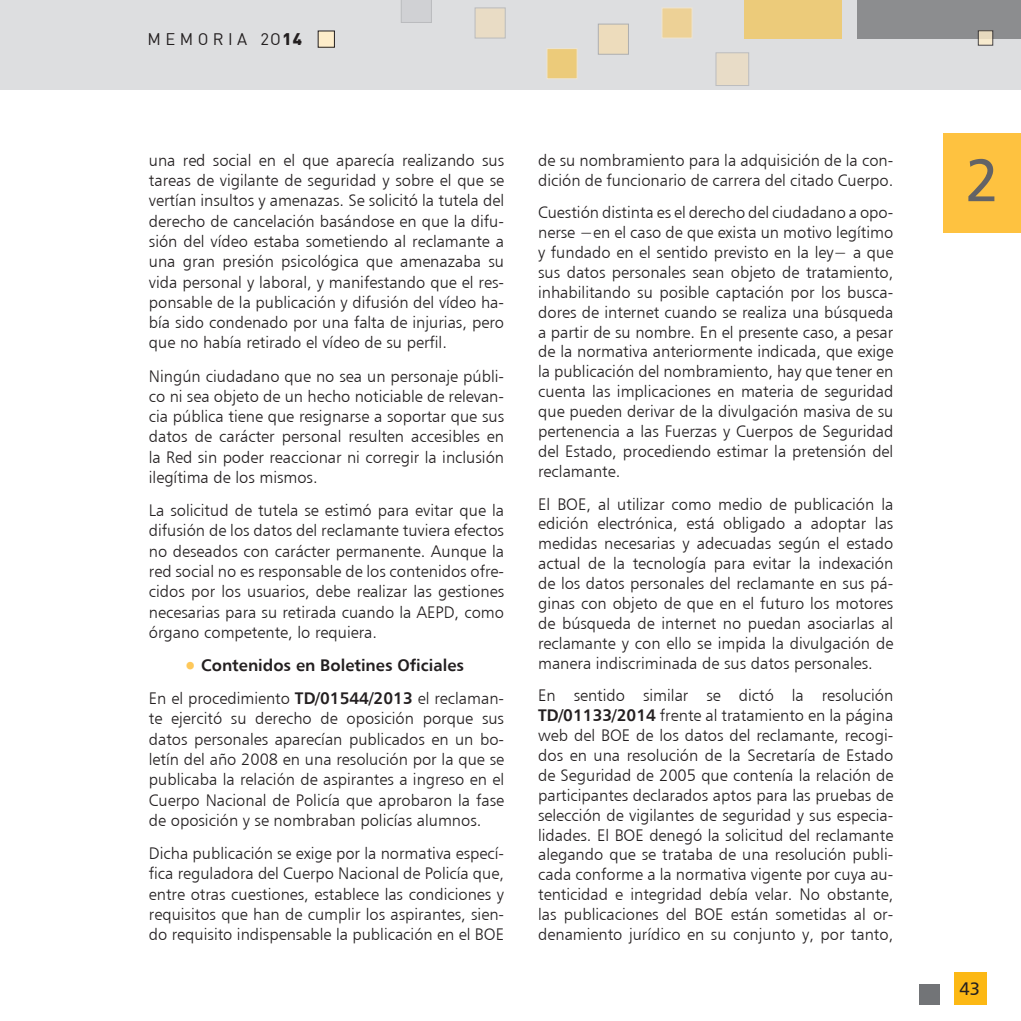
<style>
.page{position:relative;width:1021px;height:1021px;background:#fff}
.page>*{position:absolute;margin:0;border:0;box-sizing:border-box;transform-origin:0 0}
.t1{font:60px "Humanist 777 BT Roman B";color:#636366}
.t2{font:18px "Humanist 777 BT Roman B";color:#231f20}
.GENERAL-PARRAFO_1{font:16.5px/20px "Humanist 777 BT Light B";color:#231f20;text-align:justify}
.GENERAL-PARTE_1-SANG{font:16.5px "Humanist 777 BT Bold B";color:#231f20}
.t3{font:16.5px "DIN";letter-spacing:.27em;color:#231f20}
.s1{font-weight:900}
.s2{font-size:25.5px;color:#fec85a}
.s3{font-family:"Humanist 777 BT Bold B"}
</style>
<div class="page">
<div style="left:0;top:0;width:1020px;height:89px;background:#dddee0"></div>
<div style="left:953px;top:972px;width:33px;height:32px;background:#fcb814"></div>
<div style="left:942px;top:133px;width:78px;height:99px;background:#fec240"></div>
<div style="left:318px;top:31px;width:16px;height:16px;background:#feedca"></div>
<div style="left:318px;top:31px;width:17px;height:17px;border:1px solid #231f20"></div>
<div style="left:857px;top:0;width:163px;height:39px;background:#8c8d8f"></div>
<div style="left:744px;top:0;width:98px;height:39px;background:#eccb7a"></div>
<div style="left:715px;top:52px;width:34px;height:34px;background:linear-gradient(to right,#e8dcc7,#e8dcc7)"></div>
<div style="left:598px;top:24px;width:31px;height:31px;background:#eddcbc"></div>
<div style="left:474px;top:8px;width:31px;height:30px;background:#e9dcc5"></div>
<div style="left:546px;top:48px;width:31px;height:31px;background:#eccb7a;border:1px solid #feedca"></div>
<div style="left:661px;top:8px;width:31px;height:30px;background:#edd196;border:1px solid #feedca"></div>
<svg style="left:401px;top:0;width:31px;height:23px"></svg>
<svg style="left:979px;top:32px;width:12px;height:12px"></svg>
<div style="left:919px;top:984px;width:20px;height:20px;background:#727477"></div>
<p class="t3" style="left:147px;top:29px;width:156px">MEMORIA 2O<span class="s1">14</span></p>
<p class="GENERAL-PARRAFO_1" style="left:149px;top:149px;width:357px">una red social en el que aparecía realizando sus tareas de vigilante de seguridad y sobre el que se vertían insultos y amenazas. Se solicitó la tutela del derecho de cancelación basándose en que la difu&shy;sión del vídeo estaba sometiendo al reclamante a una gran presión psicológica que amenazaba su vida personal y laboral, y manifestando que el res&shy;ponsable de la publicación y difusión del vídeo ha&shy;bía sido condenado por una falta de injurias, pero que no había retirado el vídeo de su perfil.</p>
<p class="GENERAL-PARRAFO_1" style="left:149px;top:365px;width:357px">Ningún ciudadano que no sea un personaje públi&shy;co ni sea objeto de un hecho noticiable de relevan&shy;cia pública tiene que resignarse a soportar que sus datos de carácter personal resulten accesibles en la Red sin poder reaccionar ni corregir la inclusión ilegítima de los mismos.</p>
<p class="GENERAL-PARRAFO_1" style="left:149px;top:500px;width:357px">La solicitud de tutela se estimó para evitar que la difusión de los datos del reclamante tuviera efectos no deseados con carácter permanente. Aunque la red social no es responsable de los contenidos ofre&shy;cidos por los usuarios, debe realizar las gestiones necesarias para su retirada cuando la AEPD, como órgano competente, lo requiera.</p>
<p class="GENERAL-PARTE_1-SANG" style="left:183px;top:654px;width:282px"><span class="s2">•</span> Contenidos en Boletines Oficiales</p>
<p class="GENERAL-PARRAFO_1" style="left:149px;top:688px;width:357px">En el procedimiento <span class="s3">TD/01544/2013</span> el reclaman&shy;te ejercitó su derecho de oposición porque sus datos personales aparecían publicados en un bo&shy;letín del año 2008 en una resolución por la que se publicaba la relación de aspirantes a ingreso en el Cuerpo Nacional de Policía que aprobaron la fase de oposición y se nombraban policías alumnos.</p>
<p class="GENERAL-PARRAFO_1" style="left:149px;top:842px;width:357px">Dicha publicación se exige por la normativa especí&shy;fica reguladora del Cuerpo Nacional de Policía que, entre otras cuestiones, establece las condiciones y requisitos que han de cumplir los aspirantes, sien&shy;do requisito indispensable la publicación en el BOE</p>
<p class="GENERAL-PARRAFO_1" style="left:538px;top:150px;width:357px">de su nombramiento para la adquisición de la con&shy;dición de funcionario de carrera del citado Cuerpo.</p>
<p class="GENERAL-PARRAFO_1" style="left:538px;top:202px;width:357px">Cuestión distinta es el derecho del ciudadano a opo&shy;nerse −en el caso de que exista un motivo legítimo y fundado en el sentido previsto en la ley− a que sus datos personales sean objeto de tratamiento, inhabilitando su posible captación por los busca&shy;dores de internet cuando se realiza una búsqueda a partir de su nombre. En el presente caso, a pesar de la normativa anteriormente indicada, que exige la publicación del nombramiento, hay que tener en cuenta las implicaciones en materia de seguridad que pueden derivar de la divulgación masiva de su pertenencia a las Fuerzas y Cuerpos de Seguridad del Estado, procediendo estimar la pretensión del reclamante.</p>
<p class="GENERAL-PARRAFO_1" style="left:538px;top:493px;width:357px">El BOE, al utilizar como medio de publicación la edición electrónica, está obligado a adoptar las medidas necesarias y adecuadas según el estado actual de la tecnología para evitar la indexación de los datos personales del reclamante en sus pá&shy;ginas con objeto de que en el futuro los motores de búsqueda de internet no puedan asociarlas al reclamante y con ello se impida la divulgación de manera indiscriminada de sus datos personales.</p>
<p class="GENERAL-PARRAFO_1" style="left:538px;top:685px;width:357px">En sentido similar se dictó la resolución <span class="s3">TD/01133/2014</span> frente al tratamiento en la página web del BOE de los datos del reclamante, recogi&shy;dos en una resolución de la Secretaría de Estado de Seguridad de 2005 que contenía la relación de participantes declarados aptos para las pruebas de selección de vigilantes de seguridad y sus especia&shy;lidades. El BOE denegó la solicitud del reclamante alegando que se trataba de una resolución publi&shy;cada conforme a la normativa vigente por cuya au&shy;tenticidad e integridad debía velar. No obstante, las publicaciones del BOE están sometidas al or&shy;denamiento jurídico en su conjunto y, por tanto,</p>
<h1 class="t1" style="left:964px;top:143px;width:36px">2</h1>
<p class="t2" style="left:959px;top:978px;width:22px">43</p>
</div>
